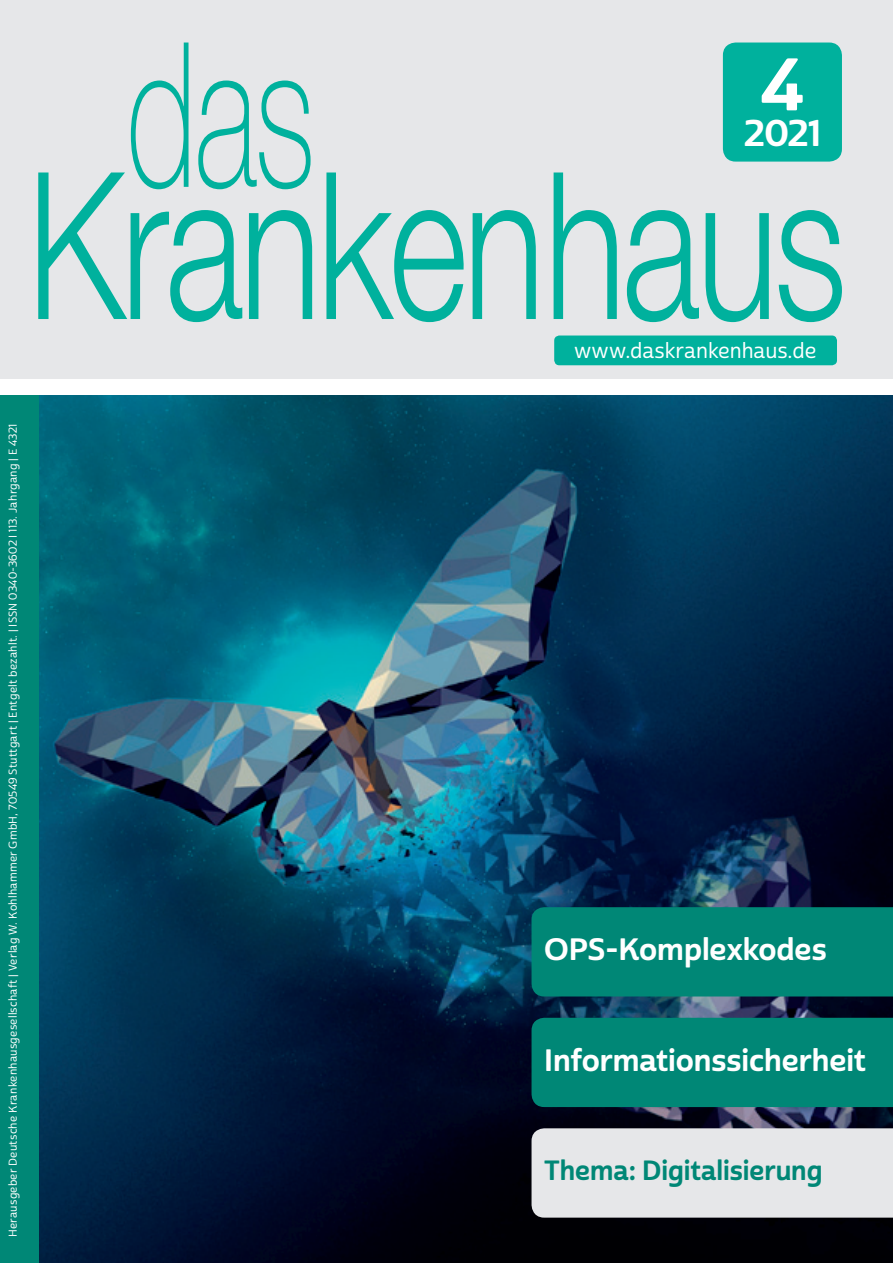
<style>
.page{position:relative;width:893px;height:1263px;background:#fff}
.page>*{position:absolute;margin:0;border:0;box-sizing:border-box;transform-origin:0 0}
.t1{font:72px "Cabrito Sans Nor Bol";color:#fff}
.t2{font:36px "Cabrito Sans Nor Bol";color:#fff}
.t3{font:30px "Cabrito Sans Nor Bol";letter-spacing:-.005em;color:#fff}
.t4{font:27px "Cabrito Sans Nor Bol";color:#008776}
.t5{font:21px "Cabrito Sans Nor Med";letter-spacing:-.005em;color:#fff}
.t6{font:11.1px "Cabrito Sans Nor Med";letter-spacing:.02em;color:#fff}
</style>
<div class="page">
<img style="left:38px;top:395px;width:855px;height:868px">
<div style="left:0;top:0;width:893px;height:378px;background:#e6e7e9"></div>
<svg style="left:326px;top:172px;width:138px;height:150px"></svg>
<svg style="left:473px;top:210px;width:63px;height:109px"></svg>
<svg style="left:554px;top:172px;width:63px;height:147px"></svg>
<svg style="left:627px;top:210px;width:72px;height:112px"></svg>
<svg style="left:706px;top:213px;width:63px;height:109px"></svg>
<svg style="left:779px;top:210px;width:63px;height:112px"></svg>
<svg style="left:38px;top:43px;width:274px;height:279px"></svg>
<div style="left:723px;top:43px;width:119px;height:119px;background:#00b19d;border-radius:13px"></div>
<div style="left:0;top:395px;width:38px;height:868px;background:#008776"></div>
<div style="left:554px;top:335px;width:283px;height:30px;background:#00b19d;border-radius:5px"></div>
<div style="left:531px;top:907px;width:362px;height:89px;background:#008776"></div>
<div style="left:531px;top:1018px;width:362px;height:89px;background:#008776"></div>
<div style="left:531px;top:1128px;width:362px;height:89px;background:#e6e7e9"></div>
<p class="t6" style="left:6px;top:1237px;width:815px;rotate:-90deg">Herausgeber Deutsche Krankenhausgesellschaft | Verlag W. Kohlhammer GmbH, 70549 Stuttgart | Entgelt bezahlt. | ISSN 0340-3602 I 113. Jahrgang | E 4321</p>
<h1 class="t1" style="left:761px;top:39px;width:45px">4</h1>
<h2 class="t2" style="left:744px;top:111px;width:78px">2021</h2>
<h3 class="t5" style="left:574px;top:338px;width:244px">www.daskrankenhaus.de</h3>
<h3 class="t3" style="left:544px;top:931px;width:284px">OPS-Komplexkodes</h3>
<h3 class="t3" style="left:544px;top:1041px;width:323px">Informationssicherheit</h3>
<h3 class="t4" style="left:544px;top:1153px;width:280px">Thema: Digitalisierung</h3>
</div>
